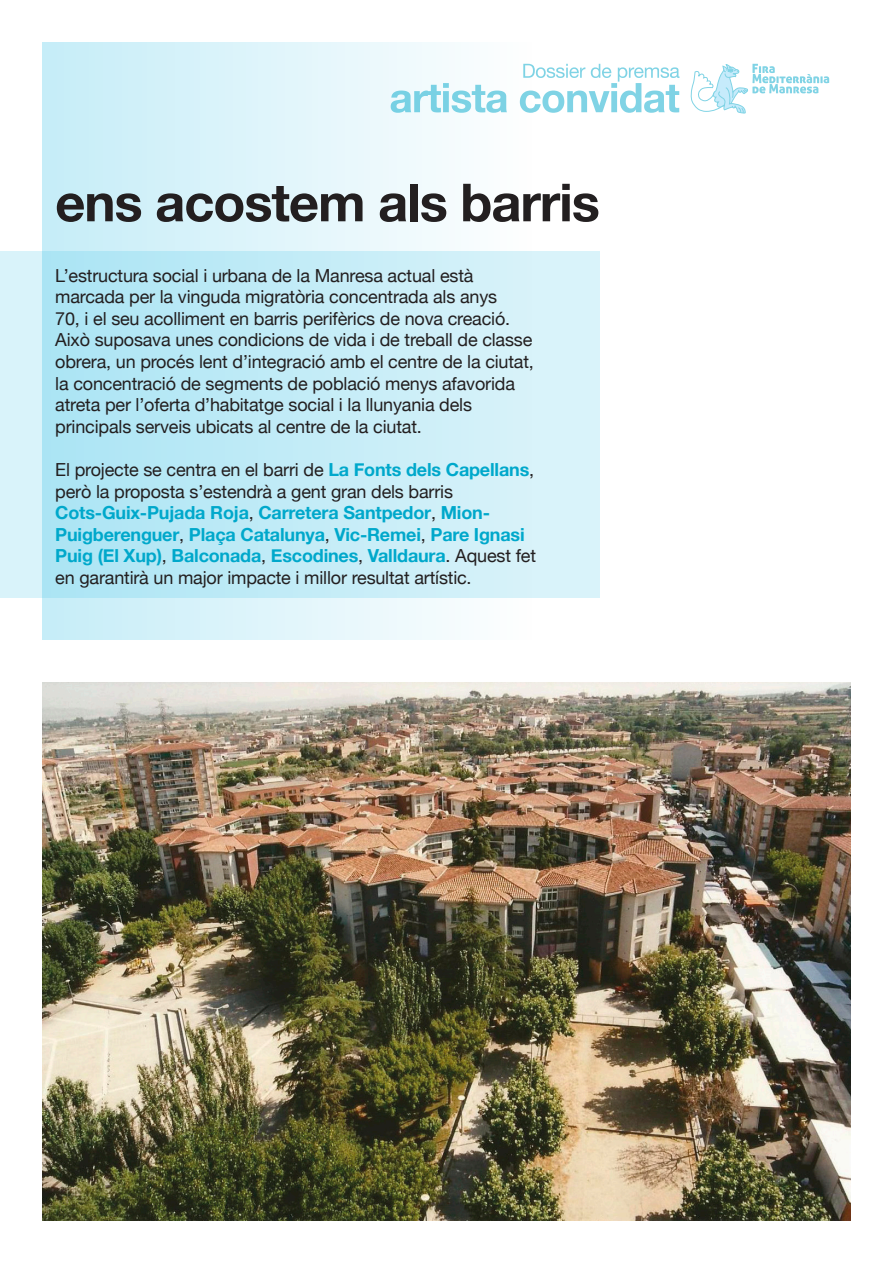
<style>
.page{position:relative;width:893px;height:1263px;background:#fff}
.page>*{position:absolute;margin:0;border:0;box-sizing:border-box;transform-origin:0 0}
.t1{font:700 52.5px "Helvetica Neue";letter-spacing:-.02em;color:#231f20}
.t2{font:18px/21.6px "Helvetica Neue";letter-spacing:-.01em;color:#231f20}
.t3{font:700 18px/21.6px "Helvetica Neue";letter-spacing:-.01em;color:#00a8cb}
.s1{font-weight:400;color:#231f20}
</style>
<div class="page">
<div style="left:0;top:251px;width:600px;height:346px;background:#d9f3fa"></div>
<svg style="left:43px;top:43px;width:493px;height:597px"></svg>
<img style="left:42px;top:682px;width:808px;height:538px">
<svg style="left:690px;top:63px;width:139px;height:51px"></svg>
<svg style="left:391px;top:64px;width:288px;height:49px"></svg>
<p class="t1" style="left:55px;top:161px;width:546px">ens acostem als barris</p>
<p class="t2" style="left:55px;top:265px;width:480px">L’estructura social i urbana de la Manresa actual està marcada per la vinguda migratòria concentrada als anys<br>70, i el seu acolliment en barris perifèrics de nova creació.<br>Això suposava unes condicions de vida i de treball de classe obrera, un procés lent d’integració amb el centre de la ciutat, la concentració de segments de població menys afavorida atreta per l’oferta d’habitatge social i la llunyania dels principals serveis ubicats al centre de la ciutat.</p>
<p class="t3" style="left:55px;top:459px;width:482px"><span class="s1">El projecte se centra en el barri de</span> La Fonts dels Capellans<span class="s1">, però la proposta s’estendrà a gent gran dels barris </span>Cots-Guix-Pujada Roja<span class="s1">,</span> Carretera Santpedor<span class="s1">,</span> Mion-Puigberenguer<span class="s1">,</span> Plaça Catalunya<span class="s1">,</span> Vic-Remei<span class="s1">,</span> Pare Ignasi Puig (El Xup)<span class="s1">,</span> Balconada<span class="s1">,</span> Escodines<span class="s1">,</span> Valldaura<span class="s1">. Aquest fet en garantirà un major impacte i millor resultat artístic.</span></p>
</div>
